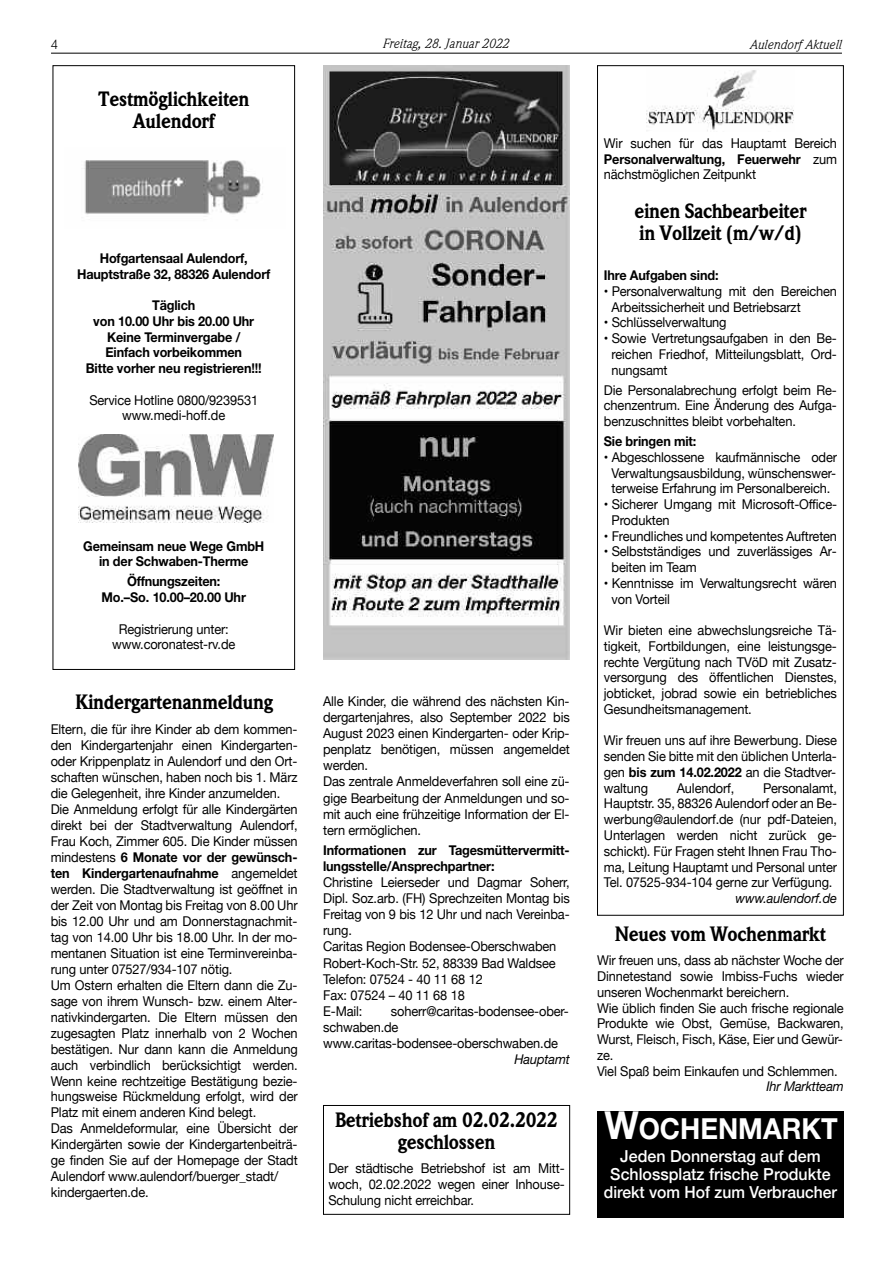
<style>
.page{position:relative;width:893px;height:1263px;background:#fff}
.page>*{position:absolute;margin:0;border:0;box-sizing:border-box;transform-origin:0 0}
.t1{font:700 29.1px "Helvetica Neue";color:#fff;scale:.94 1}
.t2{font:900 21.75px/22.5px "Weidemann";letter-spacing:-.01em;color:#000;text-align:center;scale:.9 1}
.t3{font:500 16.5px/18.3px "Helvetica Neue";color:#fff;text-align:center}
.t4{font:italic 13.95px "Weidemann";color:#000}
.t5{font:13.95px "Weidemann";color:#000}
.t6{font:13.5px/16px "Helvetica Neue";letter-spacing:-.01em;color:#000;scale:.95 1}
.t7{font:700 13.5px/15.8px "Helvetica Neue";letter-spacing:-.01em;color:#000;text-align:center;scale:.94 1}
.t8{font:italic 13.5px "Helvetica Neue";letter-spacing:-.01em;color:#000;scale:.95 1}
.s1{font-weight:700}
.s2{font-size:38.7px}
</style>
<div class="page">
<hr style="left:51px;top:53px;width:791px;height:1px;background:#000">
<div style="left:53px;top:65px;width:242px;height:605px;border:1px solid #000"></div>
<img style="left:84px;top:160px;width:179px;height:54px">
<img style="left:79px;top:434px;width:195px;height:88px">
<div style="left:597px;top:65px;width:247px;height:851px;border:1px solid #000"></div>
<img style="left:646px;top:70px;width:148px;height:61px">
<img style="left:323px;top:65px;width:246px;height:594px">
<div style="left:323px;top:1105px;width:247px;height:110px;border:1px solid #000"></div>
<div style="left:597px;top:1112px;width:247px;height:106px;background:#000"></div>
<p class="t5" style="left:51px;top:36px;width:8px">4</p>
<p class="t4" style="left:383px;top:36px;width:128px">Freitag, 28. Januar 2022</p>
<p class="t4" style="left:750px;top:36px;width:93px">Aulendorf Aktuell</p>
<h2 class="t2" style="left:98px;top:87px;width:170px">Testmöglichkeiten<br>Aulendorf</h2>
<p class="t7" style="left:77px;top:251px;width:207px">Hofgartensaal Aulendorf,<br>Hauptstraße 32, 88326 Aulendorf</p>
<p class="t7" style="left:86px;top:299px;width:189px">Täglich<br>von 10.00 Uhr bis 20.00 Uhr<br>Keine Terminvergabe /<br>Einfach vorbeikommen<br>Bitte vorher neu registrieren!!!</p>
<p class="t6" style="left:89px;top:392px;width:179px;text-align:center">Service Hotline 0800/9239531 www.medi-hoff.de</p>
<p class="t7" style="left:83px;top:539px;width:194px">Gemeinsam neue Wege GmbH in der Schwaben-Therme</p>
<p class="t7" style="left:102px;top:575px;width:155px">Öffnungszeiten:<br>Mo.–So. 10.00–20.00 Uhr</p>
<p class="t6" style="left:112px;top:621px;width:131px;text-align:center">Registrierung unter: www.coronatest-rv.de</p>
<h2 class="t2" style="left:75px;top:691px;width:221px">Kindergartenanmeldung</h2>
<p class="t6" style="left:51px;top:721px;width:261px">Eltern, die für ihre Kinder ab dem kommen&shy;den Kindergartenjahr einen Kindergarten&shy;oder Krippenplatz in Aulendorf und den Ort&shy;schaften wünschen, haben noch bis 1. März die Gelegenheit, ihre Kinder anzumelden.<br>Die Anmeldung erfolgt für alle Kindergärten direkt bei der Stadtverwaltung Aulendorf, Frau Koch, Zimmer 605. Die Kinder müssen mindestens <span class="s1">6 Monate vor der gewünsch&shy;ten Kindergartenaufnahme</span> angemeldet werden. Die Stadtverwaltung ist geöffnet in der Zeit von Montag bis Freitag von 8.00 Uhr bis 12.00 Uhr und am Donnerstagnachmit&shy;tag von 14.00 Uhr bis 18.00 Uhr. In der mo&shy;mentanen Situation ist eine Terminvereinba&shy;rung unter 07527/934-107 nötig.<br>Um Ostern erhalten die Eltern dann die Zu&shy;sage von ihrem Wunsch- bzw. einem Alter&shy;nativkindergarten. Die Eltern müssen den zugesagten Platz innerhalb von 2 Wochen bestätigen. Nur dann kann die Anmeldung auch verbindlich berücksichtigt werden.<br>Wenn keine rechtzeitige Bestätigung bezie&shy;hungsweise Rückmeldung erfolgt, wird der Platz mit einem anderen Kind belegt.<br>Das Anmeldeformular, eine Übersicht der Kindergärten sowie der Kindergartenbeiträ&shy;ge finden Sie auf der Homepage der Stadt Aulendorf www.aulendorf/buerger_stadt/ kindergaerten.de.</p>
<p class="t6" style="left:323px;top:693px;width:261px">Alle Kinder, die während des nächsten Kin&shy;dergartenjahres, also September 2022 bis August 2023 einen Kindergarten- oder Krip&shy;penplatz benötigen, müssen angemeldet werden.<br>Das zentrale Anmeldeverfahren soll eine zü&shy;gige Bearbeitung der Anmeldungen und so&shy;mit auch eine frühzeitige Information der El&shy;tern ermöglichen.</p>
<p class="t7" style="left:323px;top:843px;width:264px;text-align:left">Informationen zur Tagesmüttervermitt&shy;lungsstelle/Ansprechpartner:</p>
<p class="t6" style="left:323px;top:874px;width:261px">Christine Leierseder und Dagmar Soherr,<br>Dipl. Soz.arb. (FH) Sprechzeiten Montag bis<br>Freitag von 9 bis 12 Uhr und nach Vereinba&shy;rung.<br>Caritas Region Bodensee-Oberschwaben<br>Robert-Koch-Str. 52, 88339 Bad Waldsee<br>Telefon: 07524 - 40 11 68 12<br>Fax: 07524 – 40 11 68 18<br>E-Mail:</p>
<p class="t6" style="left:323px;top:1003px;width:260px;text-indent:68px">soherr@caritas-bodensee-ober&shy;schwaben.de www.caritas-bodensee-oberschwaben.de</p>
<p class="t8" style="left:514px;top:1054px;width:60px">Hauptamt</p>
<h2 class="t2" style="left:335px;top:1108px;width:249px">Betriebshof am 02.02.2022 geschlossen</h2>
<p class="t6" style="left:328px;top:1160px;width:250px;text-align:justify">Der städtische Betriebshof ist am Mitt&shy;woch, 02.02.2022 wegen einer Inhouse-Schulung nicht erreichbar.</p>
<p class="t6" style="left:604px;top:135px;width:247px;text-align:justify">Wir suchen für das Hauptamt Bereich <span class="s1">Personalverwaltung, Feuerwehr</span> zum nächstmöglichen Zeitpunkt</p>
<h2 class="t2" style="left:634px;top:199px;width:193px;text-align:left">einen Sachbearbeiter in Vollzeit (m/w/d)</h2>
<p class="t7" style="left:604px;top:269px;width:124px">Ihre Aufgaben sind:</p>
<p class="t6" style="left:612px;top:283px;width:239px;text-indent:-8px">• Personalverwaltung mit den Bereichen<br>Arbeitssicherheit und Betriebsarzt</p>
<p class="t6" style="left:604px;top:314px;width:131px">• Schlüsselverwaltung</p>
<p class="t6" style="left:612px;top:330px;width:239px;text-align:justify;text-indent:-8px">• Sowie Vertretungsaufgaben in den Be&shy;reichen Friedhof, Mitteilungsblatt, Ord&shy;nungsamt</p>
<p class="t6" style="left:604px;top:382px;width:247px;text-align:justify">Die Personalabrechung erfolgt beim Re&shy;chenzentrum. Eine Änderung des Aufga&shy;benzuschnittes bleibt vorbehalten.</p>
<p class="t7" style="left:604px;top:435px;width:100px">Sie bringen mit:</p>
<p class="t6" style="left:604px;top:449px;width:247px;text-align:center">• Abgeschlossene kaufmännische oder<br>Verwaltungsausbildung, wünschenswer&shy;terweise Erfahrung im Personalbereich.</p>
<p class="t6" style="left:612px;top:496px;width:239px;text-indent:-8px">• Sicherer Umgang mit Microsoft-Office-<br>Produkten</p>
<p class="t6" style="left:604px;top:528px;width:247px">• Freundliches und kompetentes Auftreten</p>
<p class="t6" style="left:612px;top:544px;width:239px;text-indent:-8px">• Selbstständiges und zuverlässiges Ar&shy;beiten im Team</p>
<p class="t6" style="left:612px;top:575px;width:239px;text-indent:-8px">• Kenntnisse im Verwaltungsrecht wären von Vorteil</p>
<p class="t6" style="left:604px;top:622px;width:247px;text-align:justify">Wir bieten eine abwechslungsreiche Tä&shy;tigkeit, Fortbildungen, eine leistungsge&shy;rechte Vergütung nach TVöD mit Zusatz&shy;versorgung des öffentlichen Dienstes, jobticket, jobrad sowie ein betriebliches Gesundheitsmanagement.</p>
<p class="t6" style="left:604px;top:733px;width:247px;text-align:justify">Wir freuen uns auf ihre Bewerbung. Diese senden Sie bitte mit den üblichen Unterla&shy;gen <span class="s1">bis zum 14.02.2022</span> an die Stadtver&shy;waltung</p>
<p class="t6" style="left:677px;top:780px;width:62px">Aulendorf,</p>
<p class="t6" style="left:604px;top:780px;width:247px;text-align:justify;text-indent:159px">Personalamt, Hauptstr. 35, 88326 Aulendorf oder an Be&shy;werbung@aulendorf.de (nur pdf-Dateien, Unterlagen werden nicht zurück ge&shy;schickt). Für Fragen steht Ihnen Frau Tho&shy;ma, Leitung Hauptamt und Personal unter Tel. 07525-934-104 gerne zur Verfügung.</p>
<p class="t8" style="left:736px;top:893px;width:108px">www.aulendorf.de</p>
<h2 class="t2" style="left:615px;top:922px;width:236px">Neues vom Wochenmarkt</h2>
<p class="t6" style="left:597px;top:952px;width:261px">Wir freuen uns, dass ab nächster Woche der Dinnetestand sowie Imbiss-Fuchs wieder unseren Wochenmarkt bereichern.<br>Wie üblich finden Sie auch frische regionale Produkte wie Obst, Gemüse, Backwaren, Wurst, Fleisch, Fisch, Käse, Eier und Gewür&shy;ze.<br>Viel Spaß beim Einkaufen und Schlemmen.</p>
<p class="t8" style="left:766px;top:1082px;width:83px">Ihr Marktteam</p>
<h1 class="t1" style="left:604px;top:1118px;width:250px"><span class="s2">W</span>OCHENMARKT</h1>
<p class="t3" style="left:604px;top:1146px;width:235px">Jeden Donnerstag auf dem<br>Schlossplatz frische Produkte direkt vom Hof zum Verbraucher</p>
</div>
